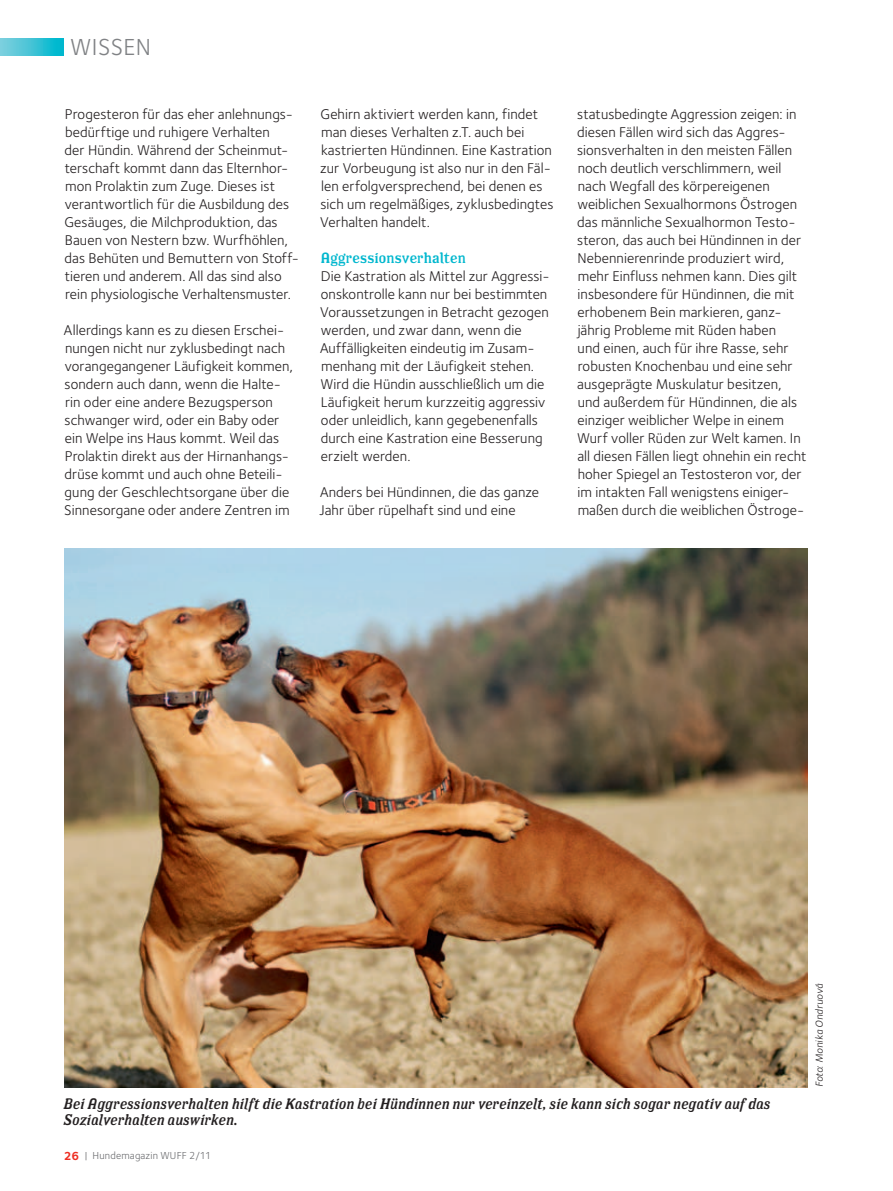
<style>
.page{position:relative;width:893px;height:1191px;background:#fff}
.page>*{position:absolute;margin:0;border:0;box-sizing:border-box;transform-origin:0 0}
.t1{font:24px "Foundry Sterling";color:#808285}
.t2{font:italic 15px/16.5px "Los Feliz";letter-spacing:.025em;color:#231f20}
.t3{font:14.7px/18px "Foundry Sterling";letter-spacing:.005em;color:#231f20}
.t4{font:14.7px "Los Feliz Roman";color:#00b7ce}
.t5{font:10.5px "Foundry Sterling";letter-spacing:.015em;color:#6c6d70}
.t6{font:italic 10.5px "Foundry Sterling";letter-spacing:.015em;color:#231f20}
.s1{font-weight:700;font-size:12px;color:#ee2e22}
</style>
<div class="page">
<img style="left:64px;top:549px;width:744px;height:538px">
<div style="left:0;top:38px;width:64px;height:17px;background:linear-gradient(to right,#85d0de,#00b7ce)"></div>
<h1 class="t1" style="left:70px;top:33px;width:34px">Wissen</h1>
<p class="t3" style="left:64px;top:105px;width:233px">Progesteron für das eher anlehnungs&shy;bedürftige und ruhigere Verhalten<br>der Hündin. Während der Scheinmut&shy;terschaft kommt dann das Elternhor&shy;mon Prolaktin zum Zuge. Dieses ist verantwortlich für die Ausbildung des Gesäuges, die Milchproduktion, das Bauen von Nestern bzw. Wurfhöhlen, das Behüten und Bemuttern von Stoff&shy;tieren und anderem. All das sind also rein physiologische Verhaltensmuster.</p>
<p class="t3" style="left:64px;top:321px;width:230px">Allerdings kann es zu diesen Erschei&shy;nungen nicht nur zyklusbedingt nach vorangegangener Läufigkeit kommen, sondern auch dann, wenn die Halte&shy;rin oder eine andere Bezugsperson schwanger wird, oder ein Baby oder ein Welpe ins Haus kommt. Weil das Prolaktin direkt aus der Hirnanhangs&shy;drüse kommt und auch ohne Beteili&shy;gung der Geschlechtsorgane über die Sinnesorgane oder andere Zentren im</p>
<p class="t3" style="left:320px;top:105px;width:235px">Gehirn aktiviert werden kann, findet man dieses Verhalten z.T. auch bei kastrierten Hündinnen. Eine Kastration zur Vorbeugung ist also nur in den Fäl&shy;len erfolgversprechend, bei denen es sich um regelmäßiges, zyklusbedingtes Verhalten handelt.</p>
<p class="t4" style="left:321px;top:248px;width:147px">Aggressionsverhalten</p>
<p class="t3" style="left:320px;top:267px;width:231px">Die Kastration als Mittel zur Aggressi&shy;onskontrolle kann nur bei bestimmten Voraussetzungen in Betracht gezogen werden, und zwar dann, wenn die Auffälligkeiten eindeutig im Zusam&shy;menhang mit der Läufigkeit stehen.<br>Wird die Hündin ausschließlich um die Läufigkeit herum kurzzeitig aggressiv oder unleidlich, kann gegebenenfalls durch eine Kastration eine Besserung erzielt werden.</p>
<p class="t3" style="left:319px;top:483px;width:221px">Anders bei Hündinnen, die das ganze<br>Jahr über rüpelhaft sind und eine</p>
<p class="t3" style="left:577px;top:105px;width:231px">statusbedingte Aggression zeigen: in diesen Fällen wird sich das Aggres&shy;sionsverhalten in den meisten Fällen noch deutlich verschlimmern, weil nach Wegfall des körpereigenen weiblichen Sexualhormons Östrogen das männliche Sexualhormon Testo&shy;steron, das auch bei Hündinnen in der Nebennierenrinde produziert wird, mehr Einfluss nehmen kann. Dies gilt insbesondere für Hündinnen, die mit erhobenem Bein markieren, ganz&shy;jährig Probleme mit Rüden haben<br>und einen, auch für ihre Rasse, sehr robusten Knochenbau und eine sehr ausgeprägte Muskulatur besitzen, und außerdem für Hündinnen, die als einziger weiblicher Welpe in einem Wurf voller Rüden zur Welt kamen. In all diesen Fällen liegt ohnehin ein recht hoher Spiegel an Testosteron vor, der im intakten Fall wenigstens einiger&shy;maßen durch die weiblichen Östroge-</p>
<p class="t2" style="left:64px;top:1095px;width:708px">Bei Aggressionsverhalten hilft die Kastration bei Hündinnen nur vereinzelt, sie kann sich sogar negativ auf das<br>Sozialverhalten auswirken.</p>
<p class="t5" style="left:64px;top:1149px;width:149px"><span class="s1">26</span> | Hundemagazin WUFF 2/11</p>
<p class="t6" style="left:813px;top:1087px;width:105px;rotate:-90deg">Foto: Monika Ondruová</p>
</div>
